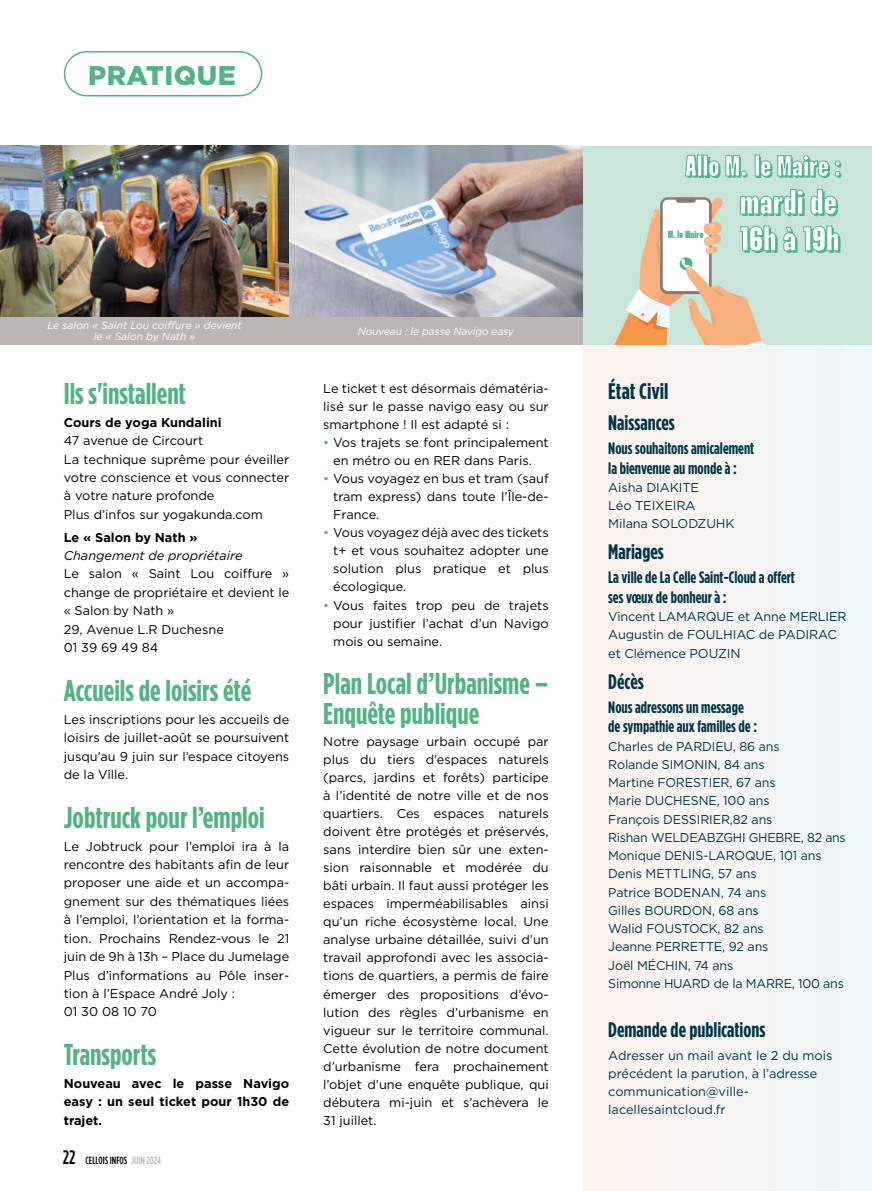
<style>
.page{position:relative;width:872px;height:1191px;background:#fff}
.page>*{position:absolute;margin:0;border:0;box-sizing:border-box;transform-origin:0 0}
.t1{font:700 30px/30px "Gotham Condensed";color:#53b386}
.t2{font:900 27px "Gotham";letter-spacing:.02em;color:#53b386}
.t3{font:700 22.5px "Gotham Condensed";color:#003748;scale:1.04 1}
.t4{font:700 21px "Gotham Condensed";color:#003748}
.t5{font:700 16.5px/19.8px "Gotham Condensed";color:#003748}
.t6{font:12.75px/18px "Gotham";color:#000;text-align:justify}
.t7{font:12.75px/18.3px "Gotham";letter-spacing:-.01em;color:#003748}
.t8{font:700 12.75px/18.5px "Gotham";color:#000;text-align:justify}
.t9{font:italic 12.75px "Gotham";color:#000}
.t10{font:italic 10.5px/10.5px "Gotham";letter-spacing:-.005em;color:#fff;text-align:center}
.t11{font:500 10.5px "Gotham Condensed";color:#000}
.t12{font:10.2px "Thunder Extra Bold LC";letter-spacing:.025em;color:#4db58b}
.s1{font-size:19.5px}
.s2{color:#bbb6b3}
.s3{color:#53b386}
</style>
<div class="page">
<div style="left:64px;top:51px;width:198px;height:45px;border:2px solid #53b386;border-radius:22px"></div>
<div style="left:583px;top:344px;width:289px;height:847px;background:#f6f5f3"></div>
<div style="left:583px;top:146px;width:289px;height:198px;background:#c9e5d9"></div>
<hr style="left:699px;top:157px;width:4px;height:21px;background:#4db58b">
<hr style="left:705px;top:157px;width:4px;height:21px;background:#4db58b">
<div style="left:756px;top:157px;width:5px;height:21px;background:#4db58b"></div>
<svg style="left:685px;top:155px;width:13px;height:23px"></svg>
<div style="left:697px;top:155px;width:5px;height:21px;background:#fff"></div>
<div style="left:697px;top:155px;width:5px;height:21px;border:1px solid #4eb58b"></div>
<hr style="left:703px;top:155px;width:4px;height:21px;background:#fff">
<div style="left:703px;top:155px;width:5px;height:21px;border:1px solid #4eb58b"></div>
<hr style="left:755px;top:155px;width:4px;height:21px;background:#fff">
<div style="left:754px;top:155px;width:6px;height:21px;border:1px solid #4eb58b"></div>
<svg style="left:761px;top:155px;width:80px;height:23px"></svg>
<svg style="left:615px;top:188px;width:225px;height:156px"></svg>
<svg style="left:708px;top:155px;width:39px;height:23px"></svg>
<div style="left:0;top:316px;width:583px;height:28px;background:#bbb6b3"></div>
<img style="left:0;top:146px;width:583px;height:170px">
<h2 class="t2" style="left:88px;top:56px;width:149px">PRATIQUE</h2>
<p class="t10" style="left:47px;top:320px;width:196px">Le salon « Saint Lou coiffure » devient le « Salon by Nath »</p>
<h1 class="t1" style="left:64px;top:378px;width:124px">Ils s'installent</h1>
<p class="t8" style="left:64px;top:413px;width:159px">Cours de yoga Kundalini</p>
<p class="t6" style="left:64px;top:431px;width:227px;line-height:18.5px;text-align:left">47 avenue de Circourt<br>La technique suprême pour éveiller votre conscience et vous connecter à votre nature profonde<br>Plus d’infos sur yogakunda.com</p>
<p class="t8" style="left:64px;top:528px;width:135px">Le « Salon by Nath »</p>
<p class="t9" style="left:64px;top:547px;width:180px">Changement de propriétaire</p>
<p class="t6" style="left:64px;top:564px;width:227px;line-height:18.5px;text-align:left">Le salon « Saint Lou coiffure » change de propriétaire et devient le « Salon by Nath »<br>29, Avenue L.R Duchesne<br>01 39 69 49 84</p>
<h1 class="t1" style="left:64px;top:674px;width:189px">Accueils de loisirs été</h1>
<p class="t6" style="left:64px;top:709px;width:227px;line-height:18.5px">Les inscriptions pour les accueils de loisirs de juillet-août se poursuivent jusqu’au 9 juin sur l’espace citoyens de la Ville.</p>
<h1 class="t1" style="left:64px;top:801px;width:202px">Jobtruck pour l’emploi</h1>
<p class="t6" style="left:64px;top:836px;width:227px;line-height:18.5px;text-align:left">Le Jobtruck pour l’emploi ira à la rencontre des habitants afin de leur proposer une aide et un accompa&shy;gnement sur des thématiques liées à l’emploi, l’orientation et la forma&shy;tion. Prochains Rendez-vous le 21 juin de 9h à 13h – Place du Jumelage<br>Plus d’informations au Pôle inser&shy;tion à l’Espace André Joly :<br>01 30 08 10 70</p>
<h1 class="t1" style="left:64px;top:1039px;width:94px">Transports</h1>
<p class="t8" style="left:64px;top:1074px;width:227px">Nouveau avec le passe Navigo easy : un seul ticket pour 1h30 de trajet.</p>
<p class="t11" style="left:63px;top:1154px;width:100px"><span class="s1">22</span> CELLOIS INFOS <span class="s2">JUIN 2024</span></p>
<p class="t10" style="left:358px;top:325px;width:158px">Nouveau : le passe Navigo easy</p>
<p class="t6" style="left:323px;top:379px;width:227px">Le ticket t est désormais dématéria&shy;lisé sur le passe navigo easy ou sur smartphone ! Il est adapté si :</p>
<p class="t6" style="left:323px;top:433px;width:227px;text-align:center"><span class="s3">•</span> Vos trajets se font principalement en métro ou en RER dans Paris.</p>
<p class="t6" style="left:333px;top:469px;width:217px;text-indent:-10px"><span class="s3">•</span> Vous voyagez en bus et tram (sauf tram express) dans toute l'Île-de-France.</p>
<p class="t6" style="left:333px;top:523px;width:217px;text-indent:-10px"><span class="s3">•</span> Vous voyagez déjà avec des tickets t+ et vous souhaitez adopter une solution plus pratique et plus écologique.</p>
<p class="t6" style="left:333px;top:596px;width:217px;text-indent:-10px"><span class="s3">•</span> Vous faites trop peu de trajets pour justifier l’achat d’un Navigo mois ou semaine.</p>
<h1 class="t1" style="left:323px;top:667px;width:227px">Plan Local d’Urbanisme –<br>Enquête publique</h1>
<p class="t6" style="left:323px;top:732px;width:227px">Notre paysage urbain occupé par plus du tiers d’espaces naturels (parcs, jardins et forêts) participe à l’identité de notre ville et de nos quartiers. Ces espaces naturels doivent être protégés et préservés, sans interdire bien sûr une exten&shy;sion raisonnable et modérée du bâti urbain. Il faut aussi protéger les espaces imperméabilisables ainsi qu’un riche écosystème local. Une analyse urbaine détaillée, suivi d’un travail approfondi avec les associa&shy;tions de quartiers, a permis de faire émerger des propositions d’évo&shy;lution des règles d’urbanisme en vigueur sur le territoire communal.<br>Cette évolution de notre document d’urbanisme fera prochainement l’objet d’une enquête publique, qui débutera mi-juin et s’achèvera le 31 juillet.</p>
<p class="t12" style="left:668px;top:229px;width:37px">M. le Maire</p>
<h3 class="t3" style="left:608px;top:378px;width:60px">État Civil</h3>
<h3 class="t4" style="left:608px;top:410px;width:68px">Naissances</h3>
<p class="t5" style="left:608px;top:437px;width:147px">Nous souhaitons amicalement la bienvenue au monde à :</p>
<p class="t7" style="left:608px;top:478px;width:128px">Aisha DIAKITE<br>Léo TEIXEIRA<br>Milana SOLODZUHK</p>
<h3 class="t4" style="left:608px;top:540px;width:57px">Mariages</h3>
<p class="t5" style="left:608px;top:567px;width:188px">La ville de La Celle Saint-Cloud a offert ses vœux de bonheur à :</p>
<p class="t7" style="left:608px;top:607px;width:240px">Vincent LAMARQUE et Anne MERLIER<br>Augustin de FOULHIAC de PADIRAC et Clémence POUZIN</p>
<h3 class="t4" style="left:608px;top:669px;width:37px">Décès</h3>
<p class="t5" style="left:608px;top:696px;width:150px">Nous adressons un message de sympathie aux familles de :</p>
<p class="t7" style="left:608px;top:737px;width:239px">Charles de PARDIEU, 86 ans<br>Rolande SIMONIN, 84 ans<br>Martine FORESTIER, 67 ans<br>Marie DUCHESNE, 100 ans<br>François DESSIRIER,82 ans<br>Rishan WELDEABZGHI GHEBRE, 82 ans<br>Monique DENIS-LAROQUE, 101 ans<br>Denis METTLING, 57 ans<br>Patrice BODENAN, 74 ans<br>Gilles BOURDON, 68 ans<br>Walid FOUSTOCK, 82 ans<br>Jeanne PERRETTE, 92 ans<br>Joël MÉCHIN, 74 ans<br>Simonne HUARD de la MARRE, 100 ans</p>
<h3 class="t4" style="left:608px;top:1018px;width:159px">Demande de publications</h3>
<p class="t7" style="left:608px;top:1045px;width:226px">Adresser un mail avant le 2 du mois précédent la parution, à l’adresse communication@ville&shy;lacellesaintcloud.fr</p>
</div>
